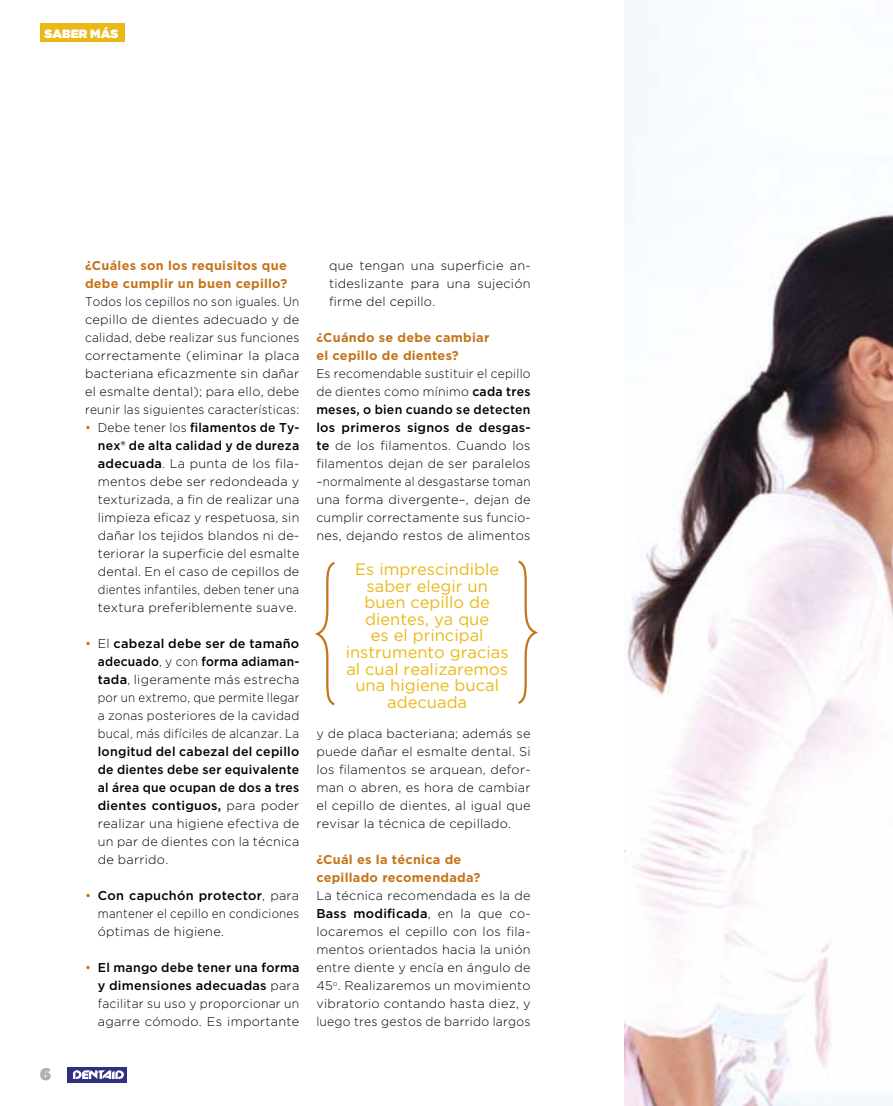
<style>
.page{position:relative;width:893px;height:1106px;background:#fff}
.page>*{position:absolute;margin:0;border:0;box-sizing:border-box;transform-origin:0 0}
.t1{font:16.5px/16.5px "Gotham";color:#eab817;text-align:center}
.t2{font:900 16.5px "Gotham";color:#b1b1b0}
.t3{font:300 12.75px/18px "Gotham";letter-spacing:.02em;color:#000;text-align:justify}
.t4{font:300 12.75px/18px "Gotham";letter-spacing:.02em;color:#000;scale:.94 1}
.t5{font:300 12.75px/18px "Gotham";letter-spacing:.02em;color:#000;text-align:justify;scale:.96 1}
.t6{font:300 12.75px/18px "Gotham";letter-spacing:.02em;color:#000;scale:.92 1}
.t7{font:900 12px "Gotham";color:#fff}
.s1{font-weight:700;color:#c5741a}
.s2{font-weight:400;color:#c5741a}
.s3{font-weight:500}
</style>
<div class="page">
<div style="left:68px;top:1066px;width:59px;height:16px;background:#303081"></div>
<svg style="left:73px;top:1070px;width:51px;height:9px"></svg>
<div style="left:40px;top:23px;width:85px;height:19px;background:#eab817"></div>
<svg style="left:518px;top:560px;width:20px;height:144px"></svg>
<svg style="left:315px;top:562px;width:20px;height:144px"></svg>
<img style="left:625px;top:0;width:268px;height:1106px">
<p class="t7" style="left:45px;top:26px;width:75px">SABER MÁS</p>
<p class="t2" style="left:40px;top:1064px;width:12px">6</p>
<p class="t6" style="left:85px;top:256px;width:234px"><span class="s1">¿Cuáles son los requisitos que debe cumplir un buen cepillo?<br></span>Todos los cepillos no son iguales. Un cepillo de dientes adecuado y de calidad, debe realizar sus funciones correctamente (eliminar la placa bacteriana eficazmente sin dañar el esmalte dental); para ello, debe reunir las siguientes características:</p>
<p class="t5" style="left:98px;top:418px;width:212px;text-indent:-13px"><span class="s2">•</span> Debe tener los <span class="s3">filamentos de Ty&shy;nex® de alta calidad y de dureza adecuada</span>. La punta de los fila&shy;mentos debe ser redondeada y texturizada, a fin de realizar una limpieza eficaz y respetuosa, sin dañar los tejidos blandos ni de&shy;teriorar la superficie del esmalte dental. En el caso de cepillos de dientes infantiles, deben tener una textura preferiblemente suave.</p>
<p class="t3" style="left:98px;top:634px;width:203px;text-indent:-13px"><span class="s2">•</span> El <span class="s3">cabezal debe ser de tamaño adecuado</span>, y con <span class="s3">forma adiaman&shy;tada</span>, ligeramente más estrecha por un extremo, que permite llegar a zonas posteriores de la cavidad bucal, más difíciles de alcanzar. La <span class="s3">longitud del cabezal del cepillo de dientes debe ser equivalente al área que ocupan de dos a tres dientes contiguos,</span> para poder realizar una higiene efectiva de un par de dientes con la técnica de barrido.</p>
<p class="t3" style="left:98px;top:886px;width:203px;text-indent:-13px"><span class="s2">•</span> <span class="s3">Con capuchón protector</span>, para mantener el cepillo en condiciones óptimas de higiene.</p>
<p class="t3" style="left:98px;top:958px;width:203px;text-indent:-13px"><span class="s2">•</span> <span class="s3">El mango debe tener una forma y dimensiones adecuadas</span> para facilitar su uso y proporcionar un agarre cómodo. Es importante</p>
<p class="t3" style="left:329px;top:256px;width:203px">que tengan una superficie an&shy;tideslizante para una sujeción firme del cepillo.</p>
<p class="t4" style="left:316px;top:328px;width:229px"><span class="s1">¿Cuándo se debe cambiar<br>el cepillo de dientes?<br></span>Es recomendable sustituir el cepillo de dientes como mínimo <span class="s3">cada tres meses, o bien cuando se detecten los primeros signos de desgas&shy;te</span> de los filamentos. Cuando los filamentos dejan de ser paralelos –normalmente al desgastarse toman una forma divergente–, dejan de cumplir correctamente sus funcio&shy;nes, dejando restos de alimentos</p>
<p class="t1" style="left:346px;top:561px;width:164px">Es imprescindible saber elegir un buen cepillo de dientes, ya que<br>es el principal instrumento gracias al cual realizaremos una higiene bucal adecuada</p>
<p class="t3" style="left:316px;top:724px;width:216px">y de placa bacteriana; además se puede dañar el esmalte dental. Si los filamentos se arquean, defor&shy;man o abren, es hora de cambiar el cepillo de dientes, al igual que revisar la técnica de cepillado.</p>
<p class="t3" style="left:316px;top:850px;width:216px;text-align:left"><span class="s1">¿Cuál es la técnica de<br>cepillado recomendada?<br></span>La técnica recomendada es la de<br><span class="s3">Bass modificada</span>, en la que co&shy;locaremos el cepillo con los fila&shy;mentos orientados hacia la unión entre diente y encía en ángulo de<br>45<sup>o</sup>. Realizaremos un movimiento vibratorio contando hasta diez, y luego tres gestos de barrido largos</p>
</div>
